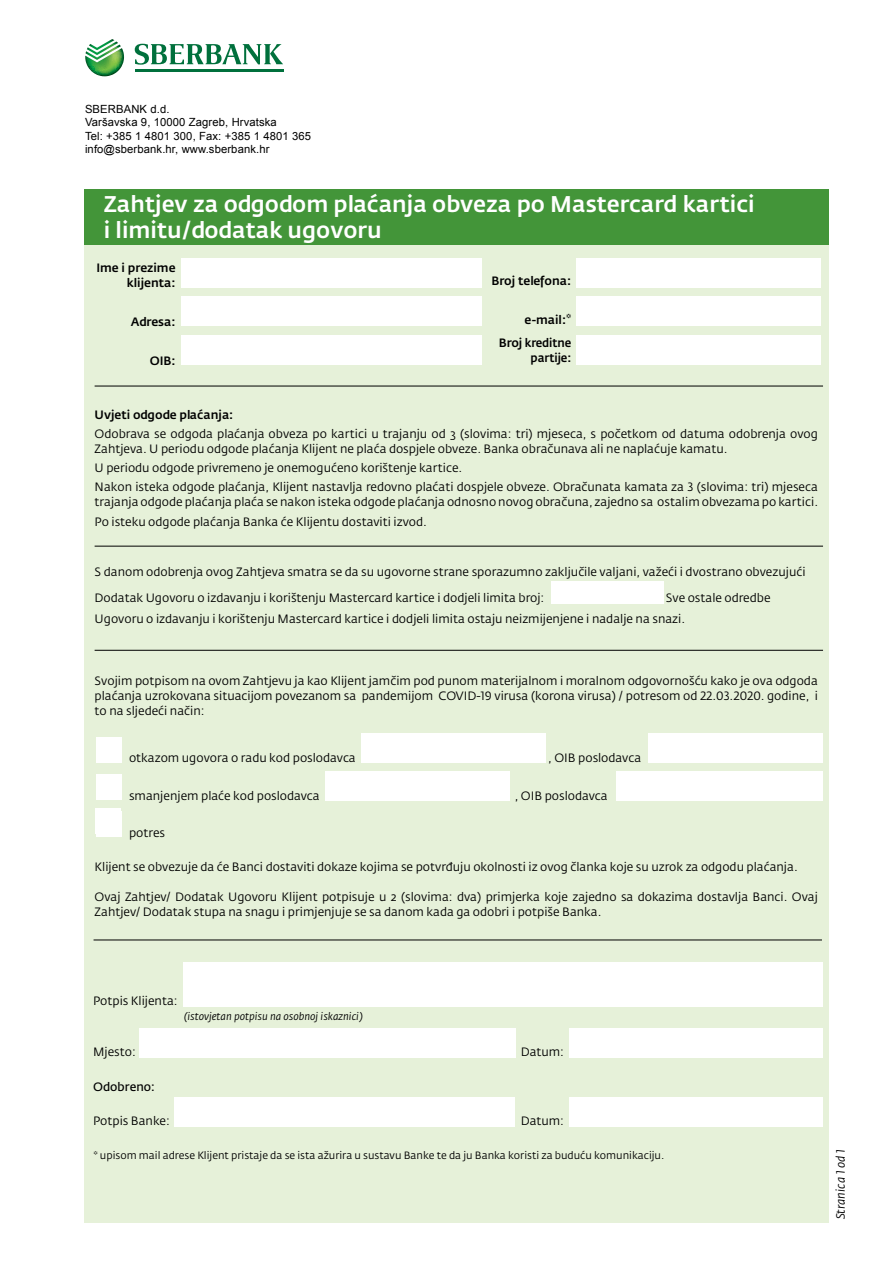
<style>
.page{position:relative;width:893px;height:1263px;background:#fff}
.page>*{position:absolute;margin:0;border:0;box-sizing:border-box;transform-origin:0 0}
.t1{font:500 22.5px/25.5px "Fedra Sans Pro";color:#fff}
.t2{font:12px/15px "Fedra Sans Pro";color:#000}
.t3{font:500 12px/15px "Fedra Sans Pro";color:#000;text-align:right}
.t4{font:italic 12px "Fedra Sans Pro";color:#000}
.t5{font:600 12px "Fedra Sans Pro";color:#000}
.t6{font:500 12px "Fedra Sans Pro";color:#000;scale:.95 1}
.t7{font:11.25px/13.5px "Arial";letter-spacing:.01em;color:#000}
.t8{font:10.5px "Fedra Sans Pro";color:#000}
.t9{font:italic 10.5px "Fedra Sans Pro";color:#000}
</style>
<div class="page">
<div style="left:85px;top:235px;width:744px;height:987px;background:#e6f1d9"></div>
<svg style="left:85px;top:39px;width:39px;height:37px"></svg>
<svg style="left:135px;top:44px;width:148px;height:21px"></svg>
<hr style="left:135px;top:69px;width:148px;height:2px;background:#00703c">
<div style="left:85px;top:189px;width:744px;height:55px;background:#439539"></div>
<div style="left:181px;top:258px;width:300px;height:30px;background:#fff"></div>
<div style="left:577px;top:258px;width:244px;height:30px;background:#fff"></div>
<div style="left:577px;top:297px;width:244px;height:29px;background:#fff"></div>
<div style="left:577px;top:335px;width:244px;height:30px;background:#fff"></div>
<div style="left:181px;top:297px;width:300px;height:29px;background:#fff"></div>
<div style="left:181px;top:335px;width:300px;height:30px;background:#fff"></div>
<hr style="left:95px;top:386px;width:728px;height:1px;background:#000">
<hr style="left:95px;top:546px;width:728px;height:1px;background:#000">
<hr style="left:95px;top:650px;width:728px;height:1px;background:#000">
<hr style="left:94px;top:939px;width:728px;height:1px;background:#000">
<div style="left:95px;top:808px;width:26px;height:26px;background:#fff"></div>
<div style="left:551px;top:581px;width:112px;height:23px;background:#fff"></div>
<div style="left:361px;top:733px;width:185px;height:30px;background:#fff"></div>
<div style="left:325px;top:771px;width:184px;height:29px;background:#fff"></div>
<div style="left:648px;top:733px;width:175px;height:30px;background:#fff"></div>
<div style="left:617px;top:771px;width:206px;height:29px;background:#fff"></div>
<div style="left:96px;top:737px;width:26px;height:25px;background:#fff"></div>
<div style="left:96px;top:774px;width:26px;height:25px;background:#fff"></div>
<div style="left:96px;top:811px;width:26px;height:25px;background:#fff"></div>
<div style="left:184px;top:962px;width:639px;height:44px;background:#fff"></div>
<div style="left:139px;top:1028px;width:376px;height:30px;background:#fff"></div>
<div style="left:174px;top:1097px;width:340px;height:29px;background:#fff"></div>
<div style="left:569px;top:1028px;width:254px;height:30px;background:#fff"></div>
<div style="left:569px;top:1097px;width:254px;height:29px;background:#fff"></div>
<p class="t7" style="left:85px;top:102px;width:228px">SBERBANK d.d.<br>Varšavska 9, 10000 Zagreb, Hrvatska<br>Tel: +385 1 4801 300, Fax: +385 1 4801 365 info@sberbank.hr, www.sberbank.hr</p>
<h1 class="t1" style="left:104px;top:191px;width:652px">Zahtjev za odgodom plaćanja obveza po Mastercard kartici i limitu/dodatak ugovoru</h1>
<p class="t3" style="left:96px;top:260px;width:81px">Ime i prezime klijenta:</p>
<p class="t3" style="left:131px;top:314px;width:46px">Adresa:</p>
<p class="t3" style="left:150px;top:353px;width:27px">OIB:</p>
<p class="t3" style="left:491px;top:273px;width:81px">Broj telefona:</p>
<p class="t3" style="left:499px;top:309px;width:74px;line-height:22.5px">e-mail:*<br>Broj kreditne</p>
<p class="t6" style="left:531px;top:350px;width:44px">partije:</p>
<p class="t3" style="left:95px;top:407px;width:140px">Uvjeti odgode plaćanja:</p>
<p class="t2" style="left:95px;top:426px;width:725px">Odobrava se odgoda plaćanja obveza po kartici u trajanju od 3 (slovima: tri) mjeseca, s početkom od datuma odobrenja ovog<br>Zahtjeva. U periodu odgode plaćanja Klijent ne plaća dospjele obveze. Banka obračunava ali ne naplaćuje kamatu.</p>
<p class="t2" style="left:95px;top:458px;width:725px;line-height:19.2px">U periodu odgode privremeno je onemogućeno korištenje kartice.<br>Nakon isteka odgode plaćanja, Klijent nastavlja redovno plaćati dospjele obveze. Obračunata kamata za 3 (slovima: tri) mjeseca</p>
<p class="t2" style="left:95px;top:492px;width:725px;line-height:19.2px">trajanja odgode plaćanja plaća se nakon isteka odgode plaćanja odnosno novog obračuna, zajedno sa ostalim obvezama po kartici.<br>Po isteku odgode plaćanja Banka će Klijentu dostaviti izvod.</p>
<p class="t2" style="left:95px;top:559px;width:712px;line-height:25.5px">S danom odobrenja ovog Zahtjeva smatra se da su ugovorne strane sporazumno zaključile valjani, važeći i dvostrano obvezujući<br>Dodatak Ugovoru o izdavanju i korištenju Mastercard kartice i dodjeli limita broj:</p>
<p class="t2" style="left:95px;top:587px;width:677px;line-height:21px;text-indent:571px">Sve ostale odredbe<br>Ugovoru o izdavanju i korištenju Mastercard kartice i dodjeli limita ostaju neizmijenjene i nadalje na snazi.</p>
<p class="t2" style="left:95px;top:674px;width:725px;text-align:justify">Svojim potpisom na ovom Zahtjevu ja kao Klijent jamčim pod punom materijalnom i moralnom odgovornošću kako je ova odgoda plaćanja uzrokovana situacijom povezanom sa pandemijom COVID-19 virusa (korona virusa) / potresom od 22.03.2020. godine, i to na sljedeći način:</p>
<p class="t2" style="left:129px;top:750px;width:228px">otkazom ugovora o radu kod poslodavca</p>
<p class="t2" style="left:548px;top:750px;width:94px">, OIB poslodavca</p>
<p class="t2" style="left:129px;top:788px;width:192px">smanjenjem plaće kod poslodavca</p>
<p class="t2" style="left:515px;top:788px;width:94px">, OIB poslodavca</p>
<p class="t2" style="left:129px;top:825px;width:38px">potres</p>
<p class="t2" style="left:95px;top:859px;width:705px">Klijent se obvezuje da će Banci dostaviti dokaze kojima se potvrđuju okolnosti iz ovog članka koje su uzrok za odgodu plaćanja.</p>
<p class="t2" style="left:95px;top:889px;width:725px">Ovaj Zahtjev/ Dodatak Ugovoru Klijent potpisuje u 2 (slovima: dva) primjerka koje zajedno sa dokazima dostavlja Banci. Ovaj<br>Zahtjev/ Dodatak stupa na snagu i primjenjuje se sa danom kada ga odobri i potpiše Banka.</p>
<p class="t2" style="left:93px;top:993px;width:86px">Potpis Klijenta:</p>
<p class="t9" style="left:184px;top:1010px;width:180px">(istovjetan potpisu na osobnoj iskaznici)</p>
<p class="t2" style="left:93px;top:1044px;width:44px">Mjesto:</p>
<p class="t2" style="left:521px;top:1044px;width:45px">Datum:</p>
<p class="t5" style="left:93px;top:1077px;width:63px">Odobreno:</p>
<p class="t2" style="left:93px;top:1113px;width:78px">Potpis Banke:</p>
<p class="t2" style="left:521px;top:1113px;width:45px">Datum:</p>
<p class="t8" style="left:93px;top:1149px;width:573px">* upisom mail adrese Klijent pristaje da se ista ažurira u sustavu Banke te da ju Banka koristi za buduću komunikaciju.</p>
<p class="t4" style="left:833px;top:1219px;width:71px;rotate:-90deg">Stranica 1 od 1</p>
</div>
